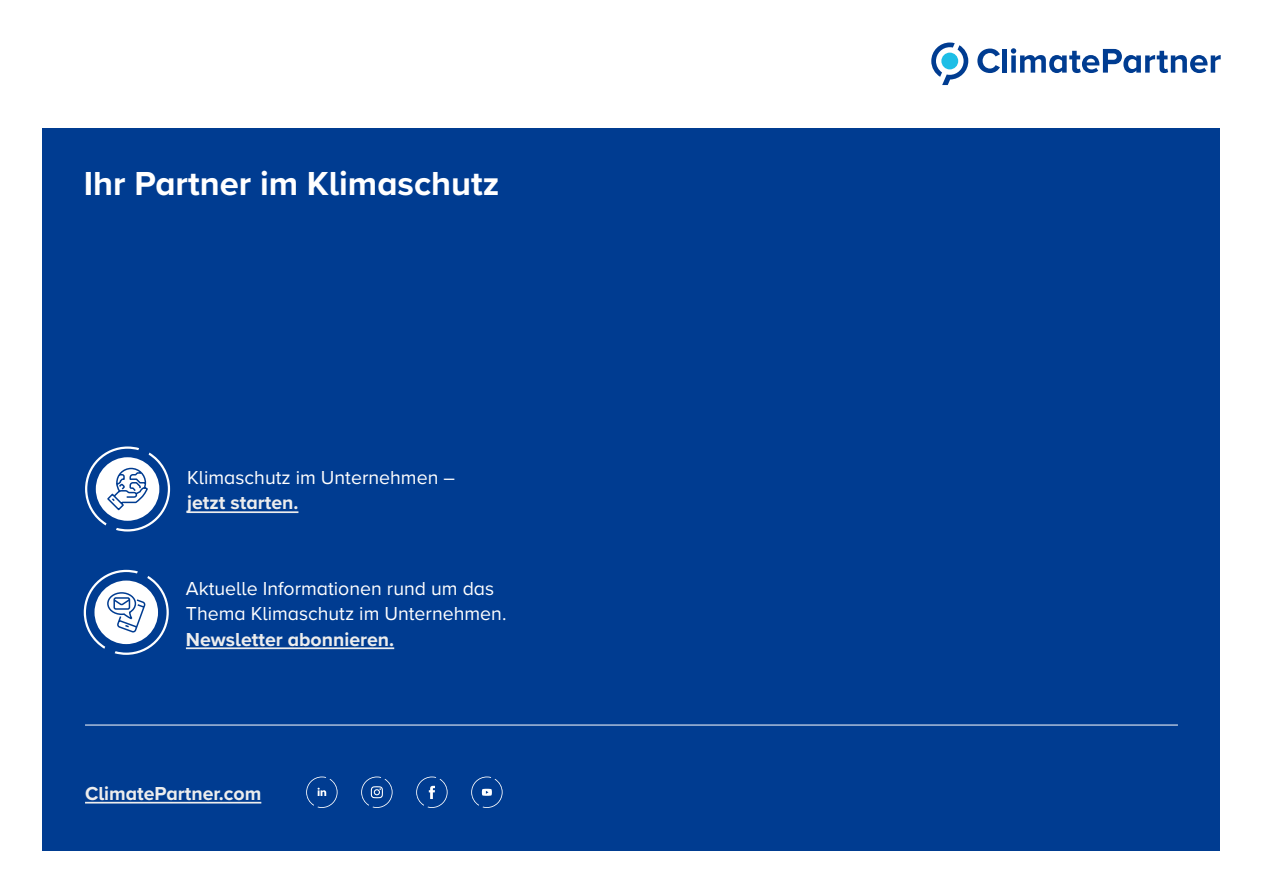
<style>
.page{position:relative;width:1263px;height:893px;background:#fff}
.page>*{position:absolute;margin:0;border:0;box-sizing:border-box;transform-origin:0 0}
.t1{font:700 34.5px "Proxima Nova A";color:#fff}
.t2{font:19.5px/25.5px "Proxima Nova A";color:#fff}
.t3{font:700 19.5px "Proxima Nova A";color:#ededed}
</style>
<div class="page">
<div style="left:43px;top:128px;width:1177px;height:722px;background:#003c91"></div>
<hr style="left:85px;top:725px;width:1093px;height:1px;background:#fff">
<svg style="left:977px;top:49px;width:23px;height:24px"></svg>
<div style="left:1002px;top:49px;width:5px;height:24px;background:#003c91"></div>
<svg style="left:1011px;top:48px;width:210px;height:25px"></svg>
<svg style="left:931px;top:43px;width:37px;height:42px"></svg>
<svg style="left:306px;top:776px;width:32px;height:32px"></svg>
<svg style="left:361px;top:776px;width:32px;height:32px"></svg>
<svg style="left:416px;top:776px;width:32px;height:32px"></svg>
<svg style="left:471px;top:776px;width:32px;height:32px"></svg>
<hr style="left:186px;top:647px;width:208px;height:2px;background:#ededed">
<svg style="left:84px;top:570px;width:85px;height:85px"></svg>
<hr style="left:187px;top:511px;width:111px;height:2px;background:#ededed">
<svg style="left:85px;top:446px;width:85px;height:85px"></svg>
<hr style="left:85px;top:802px;width:176px;height:1px;background:#ededed">
<h1 class="t1" style="left:84px;top:158px;width:417px">Ihr Partner im Klimaschutz</h1>
<p class="t2" style="left:187px;top:464px;width:269px">Klimaschutz im Unternehmen –</p>
<p class="t3" style="left:187px;top:488px;width:113px">jetzt starten.</p>
<p class="t2" style="left:186px;top:574px;width:322px">Aktuelle Informationen rund um das<br>Thema Klimaschutz im Unternehmen.</p>
<p class="t3" style="left:186px;top:624px;width:210px">Newsletter abonnieren.</p>
<p class="t3" style="left:85px;top:779px;width:178px">ClimatePartner.com</p>
</div>
